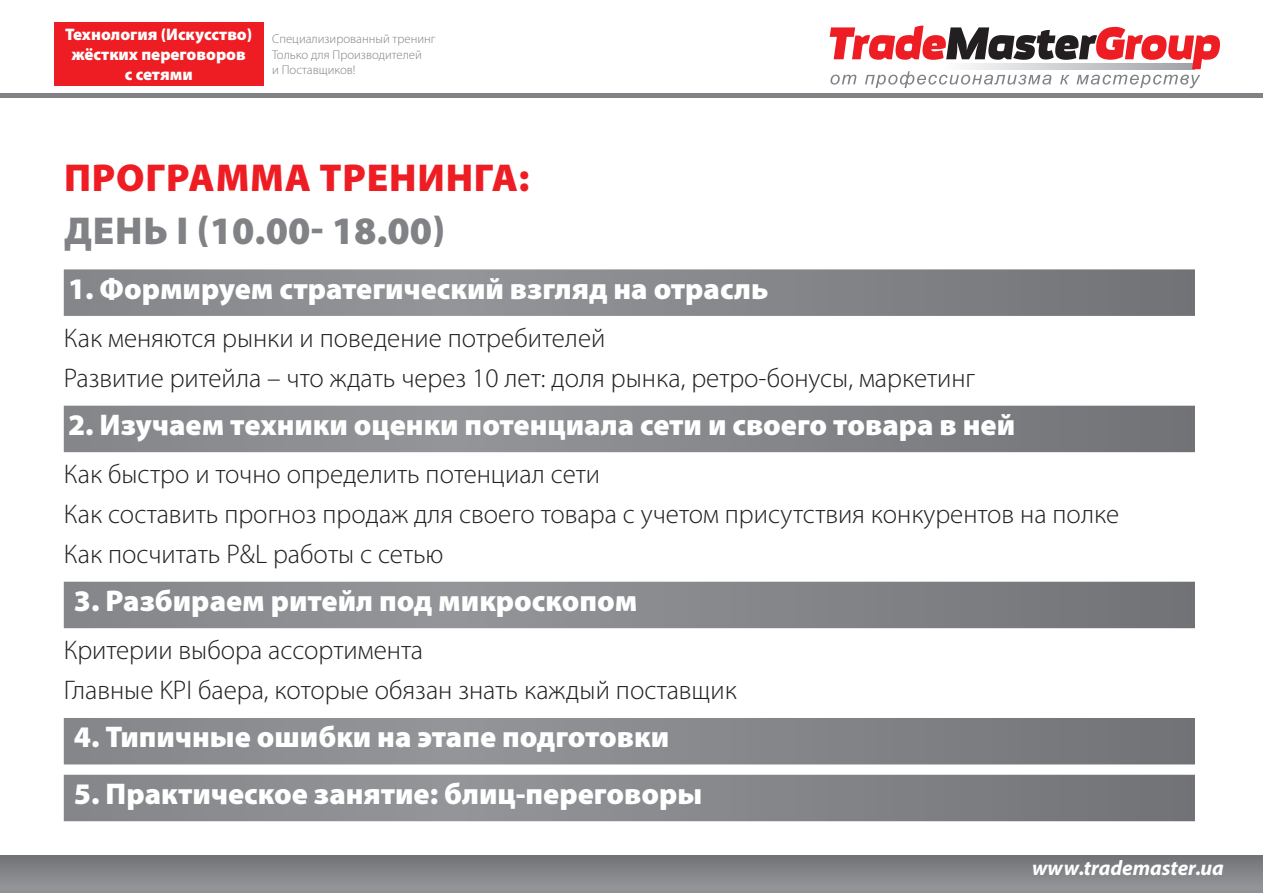
<style>
.page{position:relative;width:1263px;height:893px;background:#fff}
.page>*{position:absolute;margin:0;border:0;box-sizing:border-box;transform-origin:0 0}
.t1{font:900 39px "Myriad Pro";letter-spacing:.02em;color:#ee1d23}
.t2{font:900 39px "Myriad Pro";color:#808285}
.t3{font:900 30px "Myriad Pro";color:#fff}
.t4{font:300 27px/39.8px "Myriad Pro";color:#231f20}
.t5{font:italic 700 21px "Myriad Pro";color:#fff}
.t6{font:900 16.8px/20.1px "Myriad Pro";color:#fff;text-align:center}
.t7{font:300 12.75px/15.3px "Myriad Pro";color:#808285}
</style>
<div class="page">
<div style="left:0;top:93px;width:1263px;height:5px;background:#808285"></div>
<div style="left:0;top:855px;width:1263px;height:38px;background:linear-gradient(to bottom,#717376,#95979a)"></div>
<svg style="left:830px;top:26px;width:390px;height:62px"></svg>
<div style="left:54px;top:22px;width:209px;height:63px;background:#ee1d23"></div>
<div style="left:64px;top:269px;width:1131px;height:47px;background:linear-gradient(to right,#929497,#787a7d)"></div>
<div style="left:64px;top:406px;width:1131px;height:46px;background:linear-gradient(to right,#929497,#787a7d)"></div>
<div style="left:64px;top:582px;width:1131px;height:46px;background:linear-gradient(to right,#929497,#787a7d)"></div>
<div style="left:64px;top:718px;width:1131px;height:46px;background:linear-gradient(to right,#929497,#787a7d)"></div>
<div style="left:64px;top:775px;width:1131px;height:46px;background:linear-gradient(to right,#929497,#787a7d)"></div>
<p class="t6" style="left:65px;top:24px;width:189px">Технология (Искусство) жёстких переговоров<br>с сетями</p>
<p class="t7" style="left:272px;top:32px;width:165px">Специализированный тренинг<br>Только для Производителей<br>и Поставщиков!</p>
<h1 class="t1" style="left:64px;top:152px;width:467px">ПРОГРАММА ТРЕНИНГА:</h1>
<h1 class="t2" style="left:64px;top:205px;width:383px">ДЕНЬ I (10.00- 18.00)</h1>
<p class="t3" style="left:68px;top:269px;width:702px">1. Формируем стратегический взгляд на отрасль</p>
<p class="t4" style="left:64px;top:319px;width:913px">Как меняются рынки и поведение потребителей<br>Развитие ритейла – что ждать через 10 лет: доля рынка, ретро-бонусы, маркетинг</p>
<p class="t3" style="left:68px;top:405px;width:949px">2. Изучаем техники оценки потенциала сети и своего товара в ней</p>
<p class="t4" style="left:64px;top:455px;width:1057px">Как быстро и точно определить потенциал сети<br>Как составить прогноз продаж для своего товара с учетом присутствия конкурентов на полке<br>Как посчитать P&amp;L работы с сетью</p>
<p class="t3" style="left:74px;top:581px;width:565px">3. Разбираем ритейл под микроскопом</p>
<p class="t4" style="left:64px;top:631px;width:675px">Критерии выбора ассортимента<br>Главные KPI баера, которые обязан знать каждый поставщик</p>
<p class="t3" style="left:74px;top:717px;width:597px">4. Типичные ошибки на этапе подготовки</p>
<p class="t3" style="left:74px;top:774px;width:630px">5. Практическое занятие: блиц-переговоры</p>
<p class="t5" style="left:1032px;top:854px;width:193px">www.trademaster.ua</p>
</div>
